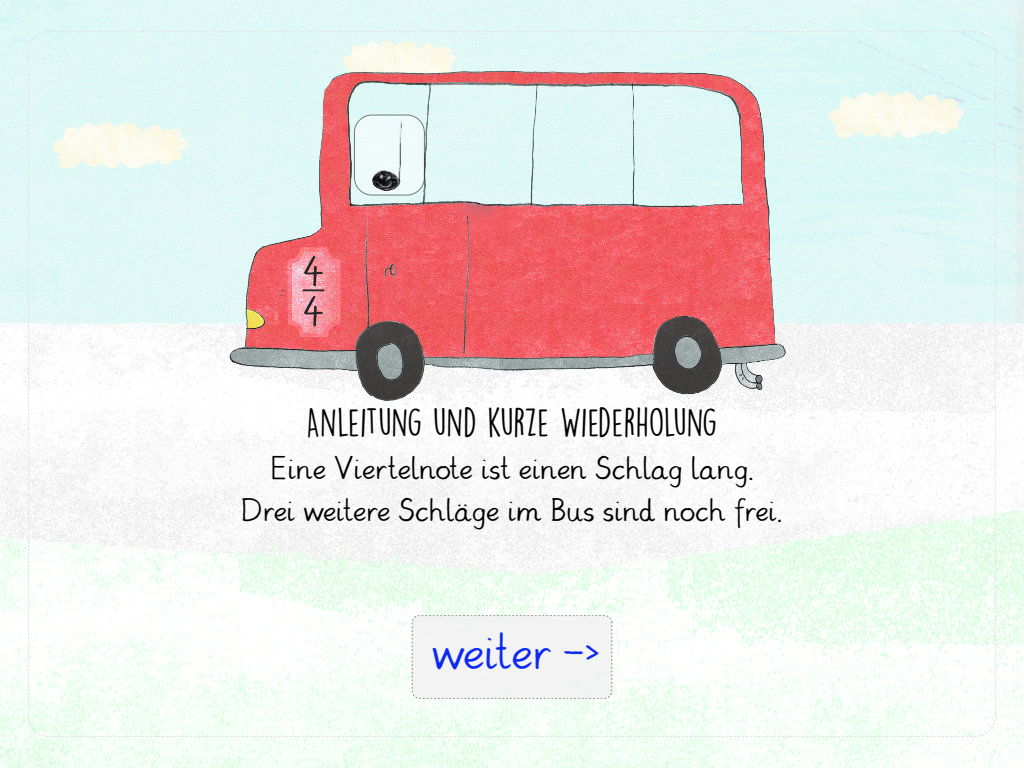
<style>
.page{position:relative;width:1024px;height:768px;background:#fff}
.page>*{position:absolute;margin:0;border:0;box-sizing:border-box;transform-origin:0 0}
.t1{font:48px "Grundschrift";letter-spacing:-.01em;color:#0d28f2}
.t2{font:36px "DK Lemon Yellow Sun";color:#000}
.t3{font:30px/42px "Grundschrift";color:#000;text-align:center}
</style>
<div class="page">
<img style="left:0;top:0;width:1024px;height:768px">
<div style="left:412px;top:615px;width:200px;height:84px;background:#f2f2f2;border:1px dashed #999;border-radius:7px"></div>
<div style="left:354px;top:115px;width:71px;height:80px;background:#f0fbfa;border:1px solid #000;border-radius:17px"></div>
<img style="left:373px;top:120px;width:31px;height:70px">
<p class="t2" style="left:307px;top:403px;width:412px">Anleitung und kurze Wiederholung</p>
<p class="t3" style="left:241px;top:451px;width:543px">Eine Viertelnote ist einen Schlag lang.<br>Drei weitere Schläge im Bus sind noch frei.</p>
<h1 class="t1" style="left:432px;top:632px;width:169px">weiter -&gt;</h1>
</div>
